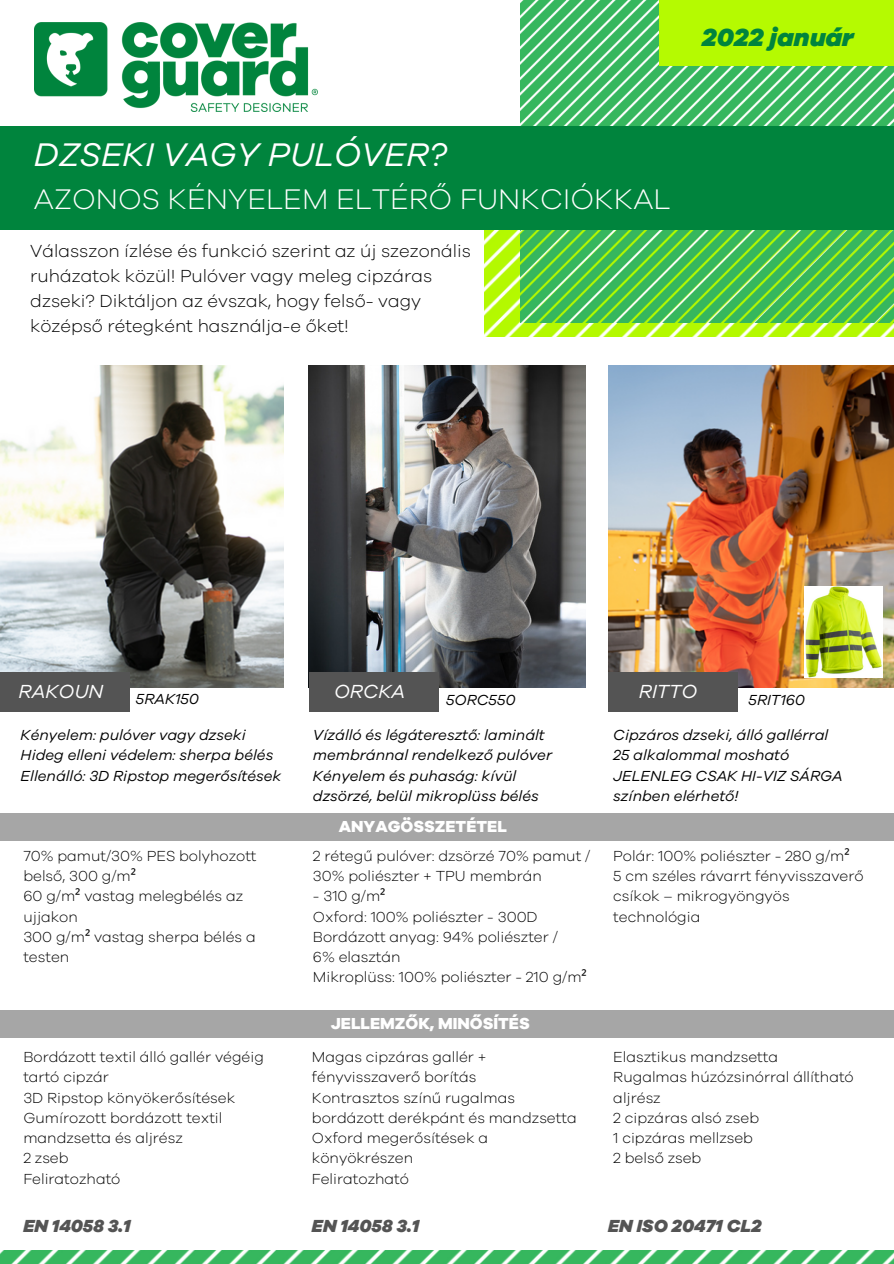
<style>
.page{position:relative;width:894px;height:1264px;background:#fff}
.page>*{position:absolute;margin:0;border:0;box-sizing:border-box;transform-origin:0 0}
.t1{font:italic 33.75px "Galano Grotesque";color:#fff}
.t2{font:300 29.25px "Galano Grotesque";color:#fff}
.t3{font:italic 800 25.5px "Galano Grotesque";color:#00843d}
.t4{font:italic 19.5px "Galano Grotesque";color:#fff}
.t5{font:300 18px/24.8px "Galano Grotesque";color:#000}
.t6{font:italic 800 18px "Galano Grotesque";color:#545454}
.t7{font:800 16.5px "Galano Grotesque";color:#fff}
.t8{font:300 15px/20.2px "Galano Grotesque";color:#000}
.t9{font:italic 15px/20.2px "Galano Grotesque";color:#000}
.s1{font-family:"Noto Sans";font-weight:400}
</style>
<div class="page">
<img style="left:35px;top:23px;width:282px;height:88px">
<img style="left:484px;top:231px;width:409px;height:106px">
<img style="left:520px;top:0;width:373px;height:322px">
<div style="left:0;top:127px;width:893px;height:103px;background:#00843d"></div>
<div style="left:659px;top:0;width:234px;height:66px;background:#b5fa01"></div>
<img style="left:0;top:1250px;width:893px;height:13px">
<img style="left:0;top:365px;width:284px;height:322px">
<img style="left:608px;top:365px;width:285px;height:322px">
<img style="left:308px;top:365px;width:277px;height:322px">
<div style="left:0;top:672px;width:129px;height:40px;background:#545454"></div>
<div style="left:608px;top:672px;width:129px;height:40px;background:#545454"></div>
<div style="left:309px;top:672px;width:129px;height:40px;background:#545454"></div>
<img style="left:804px;top:586px;width:78px;height:92px">
<div style="left:0;top:813px;width:893px;height:27px;background:#a6a6a6"></div>
<div style="left:0;top:1010px;width:893px;height:27px;background:#a6a6a6"></div>
<p class="t3" style="left:701px;top:20px;width:153px">2022 január</p>
<p class="t1" style="left:34px;top:132px;width:414px">DZSEKI VAGY PULÓVER?</p>
<p class="t2" style="left:34px;top:179px;width:638px">AZONOS KÉNYELEM ELTÉRŐ FUNKCIÓKKAL</p>
<p class="t5" style="left:30px;top:239px;width:442px">Válasszon ízlése és funkció szerint az új szezonális ruházatok közül! Pulóver vagy meleg cipzáras dzseki? Diktáljon az évszak, hogy felső- vagy középső rétegként használja-e őket!</p>
<p class="t4" style="left:19px;top:678px;width:86px">RAKOUN</p>
<p class="t4" style="left:334px;top:678px;width:72px">ORCKA</p>
<p class="t4" style="left:638px;top:678px;width:60px">RITTO</p>
<p class="t9" style="left:136px;top:689px;width:64px">5RAK150</p>
<p class="t9" style="left:446px;top:690px;width:71px">5ORC550</p>
<p class="t9" style="left:748px;top:690px;width:58px">5RIT160</p>
<p class="t9" style="left:21px;top:725px;width:226px">Kényelem: pulóver vagy dzseki</p>
<p class="t9" style="left:21px;top:745px;width:254px">Hideg elleni védelem: sherpa bélés</p>
<p class="t9" style="left:21px;top:765px;width:262px">Ellenálló: 3D Ripstop megerősítések</p>
<p class="t8" style="left:23px;top:845px;width:234px">70% pamut/30% PES bolyhozott belső, 300 g/m<span class="s1">²</span></p>
<p class="t8" style="left:23px;top:886px;width:221px">60 g/m<span class="s1">²</span> vastag melegbélés az ujjakon</p>
<p class="t8" style="left:23px;top:926px;width:234px">300 g/m<span class="s1">²</span> vastag sherpa bélés a testen</p>
<p class="t8" style="left:23px;top:1047px;width:242px">Bordázott textil álló gallér végéig tartó cipzár</p>
<p class="t8" style="left:23px;top:1087px;width:213px">3D Ripstop könyökerősítések</p>
<p class="t8" style="left:23px;top:1107px;width:200px">Gumírozott bordázott textil mandzsetta és aljrész</p>
<p class="t8" style="left:23px;top:1148px;width:47px">2 zseb</p>
<p class="t8" style="left:23px;top:1168px;width:99px">Feliratozható</p>
<p class="t9" style="left:313px;top:725px;width:240px">Vízálló és légáteresztő: laminált membránnal rendelkező pulóver</p>
<p class="t9" style="left:313px;top:765px;width:227px">Kényelem és puhaság: kívül dzsörzé, belül mikroplüss bélés</p>
<p class="t7" style="left:339px;top:815px;width:169px">ANYAGÖSSZETÉTEL</p>
<p class="t8" style="left:313px;top:845px;width:279px">2 rétegű pulóver: dzsörzé 70% pamut /<br>30% poliészter + TPU membrán</p>
<p class="t8" style="left:313px;top:886px;width:74px">- 310 g/m<span class="s1">²</span></p>
<p class="t8" style="left:313px;top:906px;width:226px">Oxford: 100% poliészter - 300D</p>
<p class="t8" style="left:313px;top:926px;width:246px">Bordázott anyag: 94% poliészter /</p>
<p class="t8" style="left:313px;top:947px;width:89px">6% elasztán</p>
<p class="t8" style="left:313px;top:967px;width:275px">Mikroplüss: 100% poliészter - 210 g/m<span class="s1">²</span></p>
<p class="t7" style="left:330px;top:1012px;width:200px">JELLEMZŐK, MINŐSÍTÉS</p>
<p class="t8" style="left:312px;top:1047px;width:176px">Magas cipzáras gallér + fényvisszaverő borítás</p>
<p class="t8" style="left:312px;top:1087px;width:266px">Kontrasztos színű rugalmas bordázott derékpánt és mandzsetta</p>
<p class="t8" style="left:312px;top:1128px;width:177px">Oxford megerősítések a könyökrészen</p>
<p class="t8" style="left:312px;top:1168px;width:99px">Feliratozható</p>
<p class="t9" style="left:613px;top:725px;width:216px">Cipzáros dzseki, álló gallérral</p>
<p class="t9" style="left:613px;top:745px;width:177px">25 alkalommal mosható</p>
<p class="t9" style="left:613px;top:765px;width:231px">JELENLEG CSAK HI-VIZ SÁRGA</p>
<p class="t9" style="left:613px;top:785px;width:127px">színben elérhető!</p>
<p class="t8" style="left:613px;top:845px;width:238px">Polár: 100% poliészter - 280 g/m<span class="s1">²</span></p>
<p class="t8" style="left:613px;top:866px;width:252px">5 cm széles rávarrt fényvisszaverő csíkok – mikrogyöngyös technológia</p>
<p class="t8" style="left:613px;top:1047px;width:166px">Elasztikus mandzsetta</p>
<p class="t8" style="left:613px;top:1067px;width:242px">Rugalmas húzózsinórral állítható aljrész</p>
<p class="t8" style="left:613px;top:1107px;width:147px">2 cipzáras alsó zseb</p>
<p class="t8" style="left:613px;top:1128px;width:141px">1 cipzáras mellzseb</p>
<p class="t8" style="left:613px;top:1148px;width:90px">2 belső zseb</p>
<p class="t6" style="left:23px;top:1214px;width:109px">EN 14058 3.1</p>
<p class="t6" style="left:312px;top:1214px;width:109px">EN 14058 3.1</p>
<p class="t6" style="left:608px;top:1214px;width:155px">EN ISO 20471 CL2</p>
</div>
